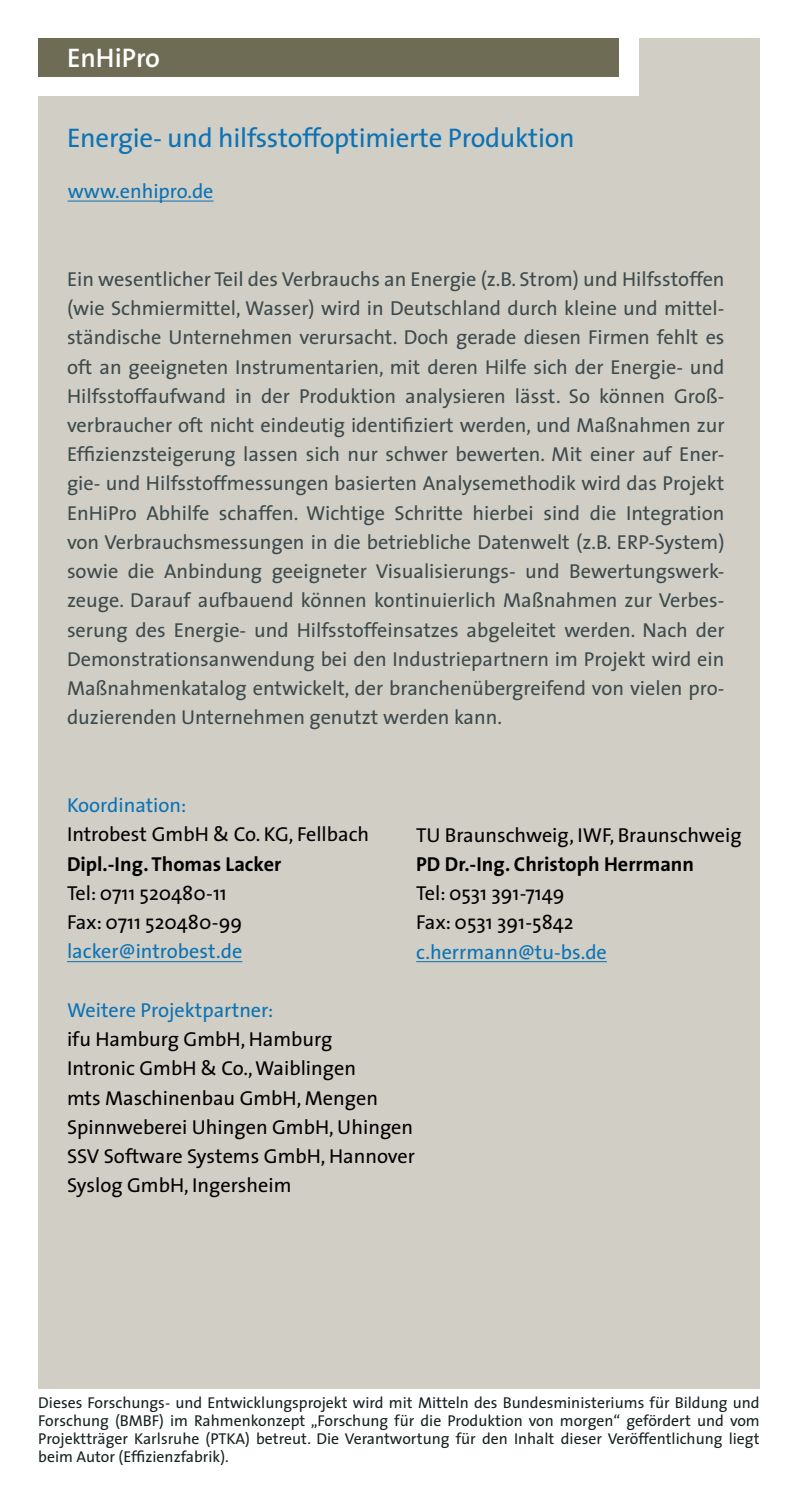
<style>
.page{position:relative;width:798px;height:1499px;background:#fff}
.page>*{position:absolute;margin:0;border:0;box-sizing:border-box;transform-origin:0 0}
.t1{font:27px "The Sans";letter-spacing:-.01em;color:#0b72b5}
.t2{font:600 27px "The Sans";color:#fff}
.t3{font:20.25px/29.2px "The Sans";color:#3e4a4c;text-align:justify}
.t4{font:20.25px/29.2px "The Sans";color:#000}
.t5{font:20.25px "The Sans";color:#0b72b5}
.t6{font:700 20.25px "The Sans";color:#000}
.t7{font:15.75px/18px "The Sans";color:#172122;text-align:justify}
</style>
<div class="page">
<div style="left:38px;top:38px;width:721px;height:1351px;background:#d0cec5"></div>
<div style="left:0;top:19px;width:638px;height:77px;background:#fff"></div>
<div style="left:38px;top:39px;width:581px;height:38px;background:#6f6c56"></div>
<hr style="left:67px;top:961px;width:175px;height:1px;background:#0b72b5">
<hr style="left:416px;top:961px;width:190px;height:1px;background:#0b72b5">
<hr style="left:68px;top:201px;width:145px;height:1px;background:#0b72b5">
<h1 class="t2" style="left:67px;top:36px;width:95px">EnHiPro</h1>
<h1 class="t1" style="left:67px;top:116px;width:509px">Energie- und hilfsstoffoptimierte Produktion</h1>
<p class="t5" style="left:68px;top:174px;width:147px">www.enhipro.de</p>
<p class="t3" style="left:67px;top:264px;width:658px">Ein wesentlicher Teil des Verbrauchs an Energie (z.B. Strom) und Hilfsstoffen (wie Schmiermittel, Wasser) wird in Deutschland durch kleine und mittel&shy;ständische Unternehmen verursacht. Doch gerade diesen Firmen fehlt es oft an geeigneten Instrumentarien, mit deren Hilfe sich der Energie- und Hilfsstoffaufwand in der Produktion analysieren lässt. So können Groß&shy;verbraucher oft nicht eindeutig identifiziert werden, und Maßnahmen zur Effizienzsteigerung lassen sich nur schwer bewerten. Mit einer auf Ener&shy;gie- und Hilfsstoffmessungen basierten Analysemethodik wird das Projekt EnHiPro Abhilfe schaffen. Wichtige Schritte hierbei sind die Integration von Verbrauchsmessungen in die betriebliche Datenwelt (z.B. ERP-System) sowie die Anbindung geeigneter Visualisierungs- und Bewertungswerk&shy;zeuge. Darauf aufbauend können kontinuierlich Maßnahmen zur Verbes&shy;serung des Energie- und Hilfsstoffeinsatzes abgeleitet werden. Nach der Demonstrationsanwendung bei den Industriepartnern im Projekt wird ein Maßnahmenkatalog entwickelt, der branchenübergreifend von vielen pro&shy;duzierenden Unternehmen genutzt werden kann.</p>
<p class="t5" style="left:67px;top:788px;width:121px">Koordination:</p>
<p class="t4" style="left:67px;top:819px;width:303px">Introbest GmbH &amp; Co. KG, Fellbach</p>
<p class="t6" style="left:67px;top:847px;width:216px">Dipl.-Ing. Thomas Lacker</p>
<p class="t4" style="left:67px;top:878px;width:177px">Tel: 0711 520480-11<br>Fax: 0711 520480-99</p>
<p class="t5" style="left:67px;top:935px;width:177px">lacker@introbest.de</p>
<p class="t4" style="left:416px;top:819px;width:327px">TU Braunschweig, IWF, Braunschweig</p>
<p class="t6" style="left:416px;top:847px;width:279px">PD Dr.-Ing. Christoph Herrmann</p>
<p class="t4" style="left:416px;top:878px;width:159px">Tel: 0531 391-7149<br>Fax: 0531 391-5842</p>
<p class="t5" style="left:416px;top:935px;width:192px">c.herrmann@tu-bs.de</p>
<p class="t5" style="left:67px;top:993px;width:208px">Weitere Projektpartner:</p>
<p class="t4" style="left:67px;top:1024px;width:349px">ifu Hamburg GmbH, Hamburg<br>Intronic GmbH &amp; Co., Waiblingen<br>mts Maschinenbau GmbH, Mengen<br>Spinnweberei Uhingen GmbH, Uhingen<br>SSV Software Systems GmbH, Hannover<br>Syslog GmbH, Ingersheim</p>
<p class="t7" style="left:38px;top:1393px;width:722px">Dieses Forschungs- und Entwicklungsprojekt wird mit Mitteln des Bundesministeriums für Bildung und Forschung (BMBF) im Rahmenkonzept „Forschung für die Produktion von morgen“ gefördert und vom Projektträger Karlsruhe (PTKA) betreut. Die Verantwortung für den Inhalt dieser Veröffentlichung liegt beim Autor (Effizienzfabrik).</p>
</div>
